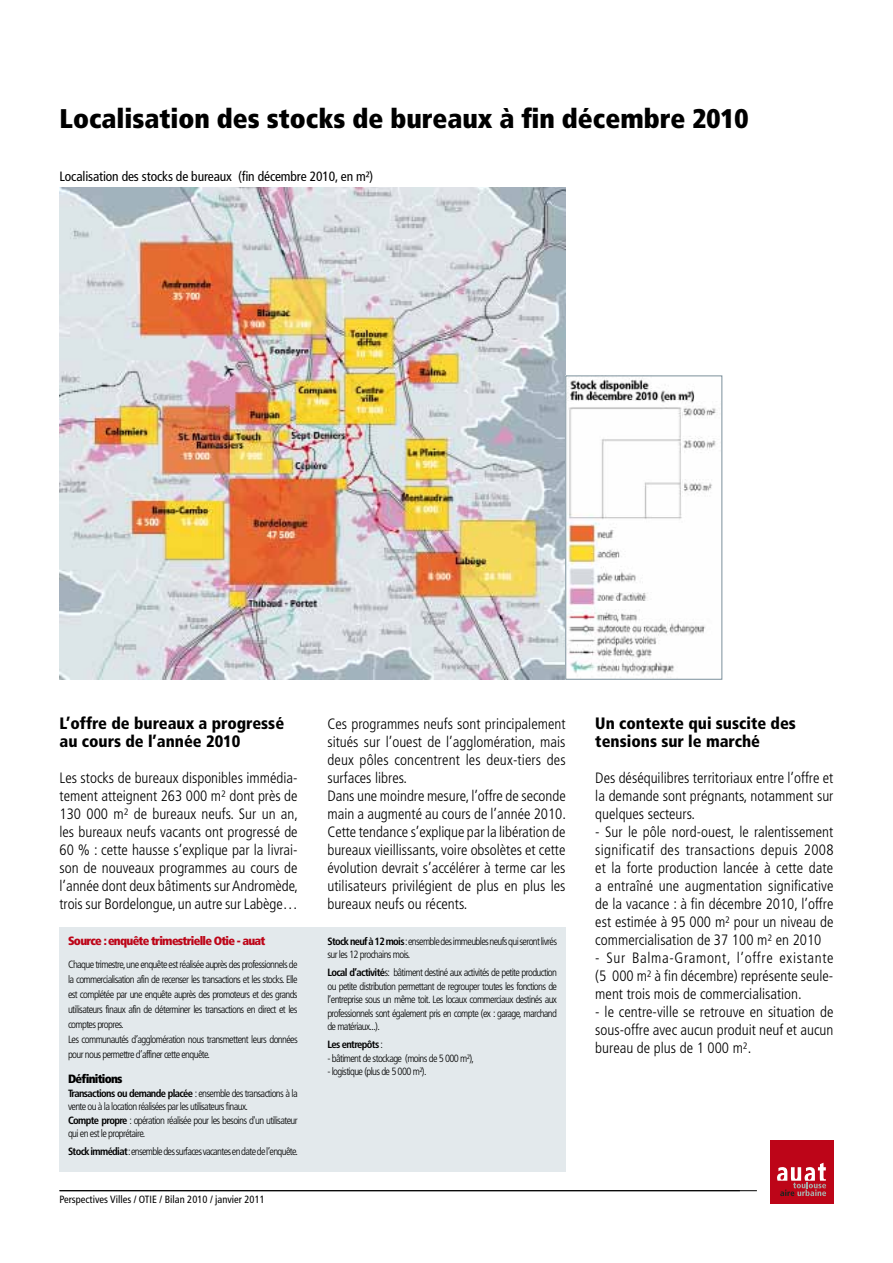
<style>
.page{position:relative;width:893px;height:1263px;background:#fff}
.page>*{position:absolute;margin:0;border:0;box-sizing:border-box;transform-origin:0 0}
.t1{font:900 condensed 27px "Frutiger LT Std";color:#000}
.t2{font:900 condensed 16.5px/18px "Frutiger LT Std";color:#000}
.t3{font:300 condensed 15px/18px "Frutiger LT Std";color:#000;text-align:justify}
.t4{font:condensed 13.5px "Frutiger LT Std";letter-spacing:-.01em;color:#000}
.t5{font:900 condensed 12px "Frutiger LT Std";letter-spacing:-.06em;color:#bd0518}
.t6{font:900 condensed 12px "Frutiger LT Std";letter-spacing:-.06em;color:#000}
.t7{font:300 condensed 10.5px/13.5px "Frutiger LT Std";letter-spacing:-.06em;color:#000}
.t8{font:condensed 10.5px "Frutiger LT Std";color:#000}
.t9{font:700 condensed 10.5px "Frutiger LT Std";letter-spacing:-.06em;color:#000}
.s1{font-weight:700}
.s2{font-weight:300}
</style>
<div class="page">
<hr style="left:60px;top:1190px;width:697px;height:1px;background:#000">
<div style="left:770px;top:1140px;width:63px;height:63px;background:#bd0518"></div>
<svg style="left:777px;top:1163px;width:49px;height:33px"></svg>
<img style="left:60px;top:187px;width:506px;height:493px">
<img style="left:568px;top:378px;width:148px;height:297px">
<div style="left:566px;top:376px;width:156px;height:303px;border:1px solid #7b909b"></div>
<div style="left:60px;top:927px;width:506px;height:245px;background:#e3e9ec"></div>
<h1 class="t1" style="left:60px;top:102px;width:690px">Localisation des stocks de bureaux à fin décembre 2010</h1>
<p class="t4" style="left:60px;top:169px;width:315px">Localisation des stocks de bureaux (fin décembre 2010, en m²)</p>
<p class="t2" style="left:60px;top:714px;width:226px">L’offre de bureaux a progressé au cours de l’année 2010</p>
<p class="t3" style="left:60px;top:769px;width:240px">Les stocks de bureaux disponibles immédia&shy;tement atteignent 263 000 m² dont près de 130 000 m² de bureaux neufs. Sur un an, les bureaux neufs vacants ont progressé de 60 % : cette hausse s’explique par la livrai&shy;son de nouveaux programmes au cours de l’année dont deux bâtiments sur Andromède, trois sur Bordelongue, un autre sur Labège…</p>
<p class="t5" style="left:68px;top:933px;width:199px">Source : enquête trimestrielle Otie - auat</p>
<p class="t7" style="left:68px;top:957px;width:231px;line-height:15px">Chaque trimestre, une enquête est réalisée auprès des professionnels de la commercialisation afin de recenser les transactions et les stocks. Elle est complétée par une enquête auprès des promoteurs et des grands utilisateurs finaux afin de déterminer les transactions en direct et les comptes propres.<br>Les communautés d’agglomération nous transmettent leurs données pour nous permettre d’affiner cette enquête.</p>
<p class="t6" style="left:68px;top:1072px;width:56px">Définitions</p>
<p class="t7" style="left:68px;top:1087px;width:231px"><span class="s1">Transactions ou demande placée</span> : ensemble des transactions à la vente ou à la location réalisées par les utilisateurs finaux.<br><span class="s1">Compte propre</span> : opération réalisée pour les besoins d'un utilisateur qui en est le proprétaire.</p>
<p class="t7" style="left:68px;top:1145px;width:232px"><span class="s1">Stock immédiat</span> :ensemble des surfaces vacantes en date de l’enquête.</p>
<p class="t8" style="left:60px;top:1194px;width:207px">Perspectives Villes / OTIE / Bilan 2010 / janvier 2011</p>
<p class="t3" style="left:327px;top:715px;width:240px;text-align:left">Ces programmes neufs sont principalement situés sur l’ouest de l’agglomération, mais deux pôles concentrent les deux-tiers des surfaces libres.<br>Dans une moindre mesure, l’offre de seconde main a augmenté au cours de l’année 2010.<br>Cette tendance s’explique par la libération de bureaux vieillissants, voire obsolètes et cette évolution devrait s’accélérer à terme car les utilisateurs privilégient de plus en plus les bureaux neufs ou récents.</p>
<p class="t7" style="left:327px;top:935px;width:231px"><span class="s1">Stock neuf à 12 mois</span> :ensemble des immeubles neufs qui seront livrés sur les 12 prochains mois.</p>
<p class="t7" style="left:327px;top:966px;width:231px;text-align:justify"><span class="s1">Local d’activité</span>s: bâtiment destiné aux activités de petite production ou petite distribution permettant de regrouper toutes les fonctions de l’entreprise sous un même toit. Les locaux commerciaux destinés aux professionnels sont également pris en compte (ex : garage, marchand de matériaux...).</p>
<p class="t9" style="left:327px;top:1038px;width:57px">Les entrepôts <span class="s2">:</span></p>
<p class="t7" style="left:327px;top:1051px;width:148px">- bâtiment de stockage (moins de 5 000 m²),</p>
<p class="t7" style="left:327px;top:1065px;width:101px">- logistique (plus de 5 000 m²).</p>
<p class="t2" style="left:595px;top:714px;width:202px">Un contexte qui suscite des tensions sur le marché</p>
<p class="t3" style="left:595px;top:769px;width:240px">Des déséquilibres territoriaux entre l’offre et la demande sont prégnants, notamment sur quelques secteurs.</p>
<p class="t3" style="left:595px;top:823px;width:240px">- Sur le pôle nord-ouest, le ralentissement significatif des transactions depuis 2008 et la forte production lancée à cette date a entraîné une augmentation significative de la vacance : à fin décembre 2010, l’offre est estimée à 95 000 m² pour un niveau de commercialisation de 37 100 m² en 2010</p>
<p class="t3" style="left:595px;top:949px;width:240px">- Sur Balma-Gramont, l’offre existante (5 000 m² à fin décembre) représente seule&shy;ment trois mois de commercialisation.</p>
<p class="t3" style="left:595px;top:1003px;width:240px">- le centre-ville se retrouve en situation de sous-offre avec aucun produit neuf et aucun bureau de plus de 1 000 m².</p>
</div>
